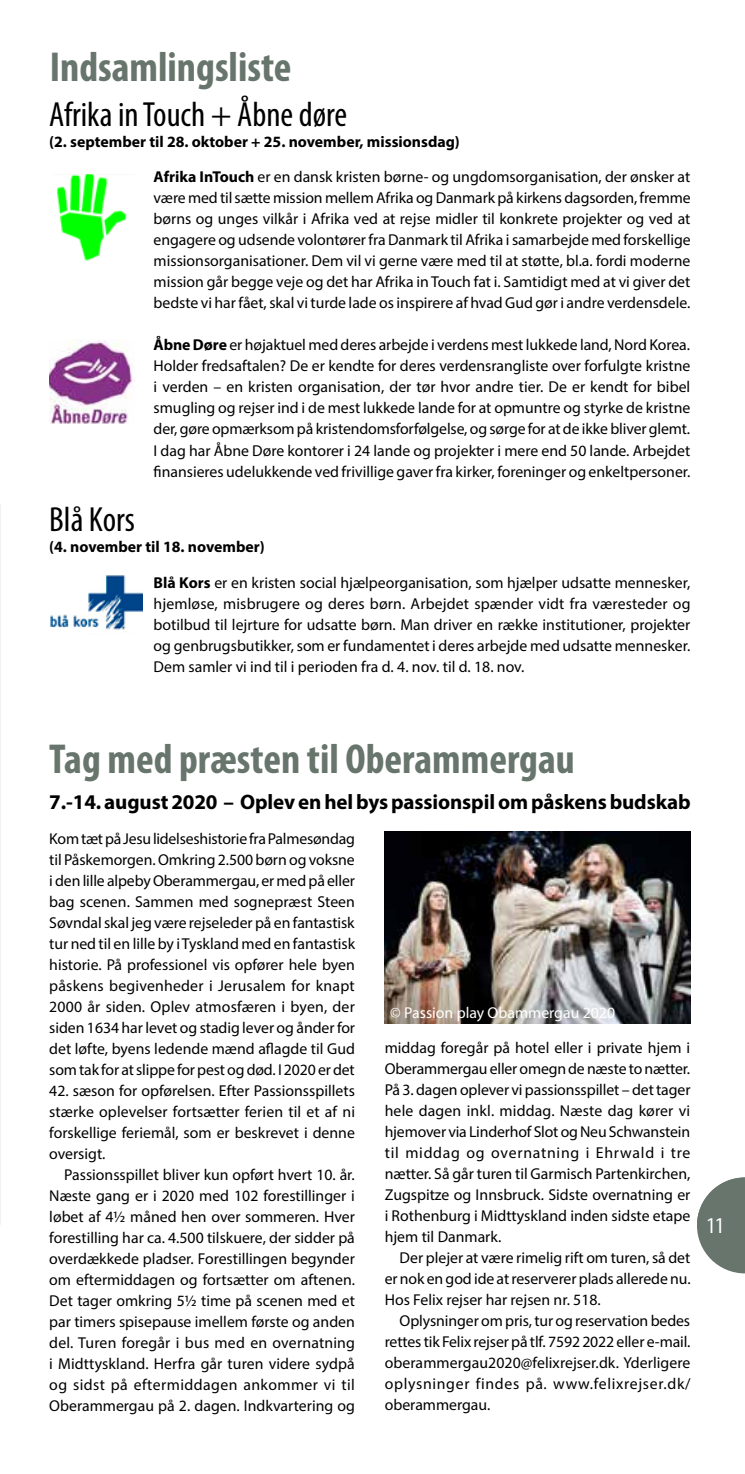
<style>
.page{position:relative;width:745px;height:1474px;background:#fff}
.page>*{position:absolute;margin:0;border:0;box-sizing:border-box;transform-origin:0 0}
.t1{font:700 condensed 42px "Myriad Pro";color:#67756c}
.t2{font:condensed 35px "Myriad Pro";color:#000}
.t3{font:600 condensed 33.25px "Myriad Pro";color:#000}
.t4{font:condensed 22.75px "Myriad Pro";color:#fff}
.t5{font:700 21px "Myriad Pro";letter-spacing:-.005em;color:#000}
.t6{font:15.75px/21px "Myriad Pro";color:#000;text-align:justify}
.t7{font:700 15.75px "Myriad Pro";color:#000}
.t8{font:15.75px "Myriad Pro";color:#fff}
.s1{font-weight:700}
</style>
<div class="page">
<hr style="left:0;top:504px;width:1px;height:796px;background:#f1f2f1">
<svg style="left:697px;top:1177px;width:47px;height:96px"></svg>
<img style="left:50px;top:575px;width:92px;height:55px">
<img style="left:49px;top:340px;width:86px;height:83px">
<img style="left:56px;top:175px;width:71px;height:86px">
<img style="left:384px;top:832px;width:306px;height:191px">
<h1 class="t1" style="left:50px;top:41px;width:243px">Indsamlingsliste</h1>
<h2 class="t2" style="left:49px;top:93px;width:299px">Afrika in Touch + Åbne døre</h2>
<p class="t7" style="left:49px;top:131px;width:412px">(2. september til 28. oktober + 25. november, missionsdag)</p>
<p class="t6" style="left:153px;top:166px;width:538px"><span class="s1">Afrika InTouch</span> er en dansk kristen børne- og ungdomsorganisation, der ønsker at være med til sætte mission mellem Afrika og Danmark på kirkens dagsorden, fremme børns og unges vilkår i Afrika ved at rejse midler til konkrete projekter og ved at engagere og udsende volontører fra Danmark til Afrika i samarbejde med forskellige missionsorganisationer. Dem vil vi gerne være med til at støtte, bl.a. fordi moderne mission går begge veje og det har Afrika in Touch fat i. Samtidigt med at vi giver det bedste vi har fået, skal vi turde lade os inspirere af hvad Gud gør i andre verdensdele.</p>
<p class="t6" style="left:153px;top:334px;width:538px"><span class="s1">Åbne Døre</span> er højaktuel med deres arbejde i verdens mest lukkede land, Nord Korea.<br>Holder fredsaftalen? De er kendte for deres verdensrangliste over forfulgte kristne i verden – en kristen organisation, der tør hvor andre tier. De er kendt for bibel smugling og rejser ind i de mest lukkede lande for at opmuntre og styrke de kristne der, gøre opmærksom på kristendomsforfølgelse, og sørge for at de ikke bliver glemt.<br>I dag har Åbne Døre kontorer i 24 lande og projekter i mere end 50 lande. Arbejdet finansieres udelukkende ved frivillige gaver fra kirker, foreninger og enkeltpersoner.</p>
<h2 class="t2" style="left:49px;top:498px;width:87px">Blå Kors</h2>
<p class="t7" style="left:49px;top:536px;width:217px">(4. november til 18. november)</p>
<p class="t6" style="left:153px;top:571px;width:538px"><span class="s1">Blå Kors</span> er en kristen social hjælpeorganisation, som hjælper udsatte mennesker, hjemløse, misbrugere og deres børn. Arbejdet spænder vidt fra væresteder og botilbud til lejrture for udsatte børn. Man driver en række institutioner, projekter og genbrugsbutikker, som er fundamentet i deres arbejde med udsatte mennesker.<br>Dem samler vi ind til i perioden fra d. 4. nov. til d. 18. nov.</p>
<h1 class="t1" style="left:49px;top:732px;width:526px">Tag med præsten til Oberammergau</h1>
<h3 class="t5" style="left:49px;top:788px;width:642px">7.-14. august 2020 – Oplev en hel bys passionspil om påskens budskab</h3>
<p class="t6" style="left:49px;top:827px;width:307px">Kom tæt på Jesu lidelseshistorie fra Palmesøndag til Påskemorgen. Omkring 2.500 børn og voksne i den lille alpeby Oberammergau, er med på eller bag scenen. Sammen med sognepræst Steen Søvndal skal jeg være rejseleder på en fantastisk tur ned til en lille by i Tyskland med en fantastisk historie. På professionel vis opfører hele byen påskens begivenheder i Jerusalem for knapt 2000 år siden. Oplev atmosfæren i byen, der siden 1634 har levet og stadig lever og ånder for det løfte, byens ledende mænd aflagde til Gud som tak for at slippe for pest og død. I 2020 er det</p>
<p class="t6" style="left:49px;top:1079px;width:307px">42. sæson for opførelsen. Efter Passionsspillets stærke oplevelser fortsætter ferien til et af ni forskellige feriemål, som er beskrevet i denne oversigt.</p>
<p class="t6" style="left:49px;top:1163px;width:307px;text-indent:15px">Passionsspillet bliver kun opført hvert 10. år.<br>Næste gang er i 2020 med 102 forestillinger i løbet af 4½ måned hen over sommeren. Hver forestilling har ca. 4.500 tilskuere, der sidder på overdækkede pladser. Forestillingen begynder om eftermiddagen og fortsætter om aftenen.<br>Det tager omkring 5½ time på scenen med et par timers spisepause imellem første og anden del. Turen foregår i bus med en overnatning i Midttyskland. Herfra går turen videre sydpå og sidst på eftermiddagen ankommer vi til Oberammergau på 2. dagen. Indkvartering og</p>
<p class="t8" style="left:390px;top:1003px;width:226px">© Passion play Obammergau 2020</p>
<p class="t6" style="left:384px;top:1036px;width:307px">middag foregår på hotel eller i private hjem i Oberammergau eller omegn de næste to nætter.<br>På 3. dagen oplever vi passionsspillet – det tager hele dagen inkl. middag. Næste dag kører vi hjemover via Linderhof Slot og Neu Schwanstein til middag og overnatning i Ehrwald i tre nætter. Så går turen til Garmisch Partenkirchen, Zugspitze og Innsbruck. Sidste overnatning er i Rothenburg i Midttyskland inden sidste etape hjem til Danmark.</p>
<p class="t6" style="left:384px;top:1246px;width:307px;text-indent:15px">Der plejer at være rimelig rift om turen, så det er nok en god ide at reserverer plads allerede nu.<br>Hos Felix rejser har rejsen nr. 518.</p>
<p class="t6" style="left:384px;top:1309px;width:307px;text-indent:15px">Oplysninger om pris, tur og reservation bedes rettes tik Felix rejser på tlf. 7592 2022 eller e-mail. oberammergau2020@felixrejser.dk. Yderligere oplysninger findes på. www.felixrejser.dk/ oberammergau.</p>
<h3 class="t3" style="left:410px;top:1343px;width:239px">Hejnsvig Vesterhede</h3>
<h3 class="t4" style="left:706px;top:1211px;width:19px">11</h3>
</div>
